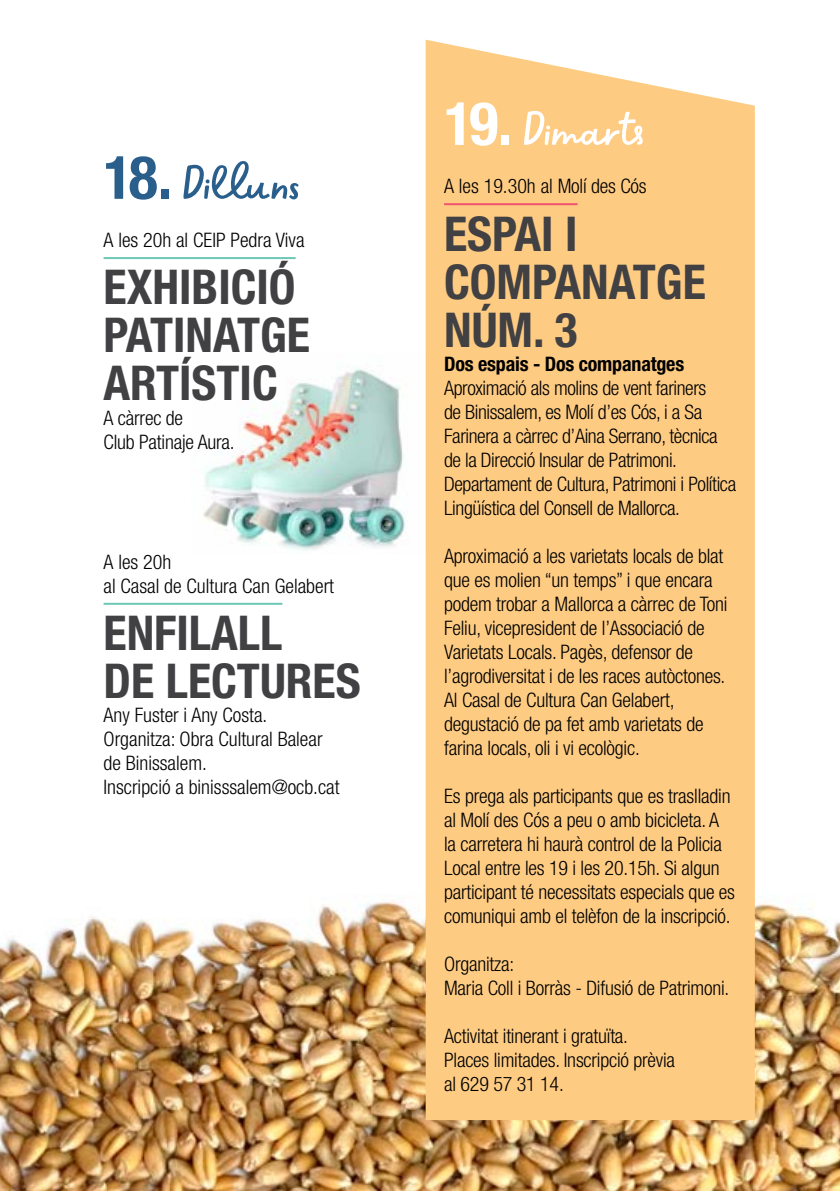
<style>
.page{position:relative;width:840px;height:1191px;background:#fff}
.page>*{position:absolute;margin:0;border:0;box-sizing:border-box;transform-origin:0 0}
.t1{font:52px "Sweet Apricot";letter-spacing:.01em;color:#2a5f8c}
.t2{font:52px "Sweet Apricot";letter-spacing:-.02em;color:#fff}
.t3{font:700 condensed 48px/48px "Helvetica Neue LT Std";color:#414042}
.t4{font:300 condensed 20px/24px "Helvetica Neue LT Std";letter-spacing:-.01em;color:#000}
.t5{font:700 condensed 20px "Helvetica Neue LT Std";letter-spacing:-.01em;color:#000}
.s1{font-family:"Helvetica Neue LT Std";font-weight:700;font-stretch:condensed;font-size:60px}
</style>
<div class="page">
<img style="left:0;top:753px;width:839px;height:438px">
<div style="left:425px;top:40px;width:329px;height:1080px;background:#fecb83"></div>
<img style="left:203px;top:354px;width:225px;height:199px">
<hr style="left:103px;top:257px;width:192px;height:2px;background:#6cc7b7">
<hr style="left:103px;top:603px;width:179px;height:2px;background:#6cc7b7">
<hr style="left:444px;top:203px;width:133px;height:2px;background:#f05370">
<h1 class="t1" style="left:103px;top:161px;width:197px"><span class="s1">18.</span> Dilluns</h1>
<p class="t4" style="left:103px;top:228px;width:202px">A les 20h al CEIP Pedra Viva</p>
<h2 class="t3" style="left:103px;top:263px;width:208px">EXHIBICIÓ<br>PATINATGE<br>ARTÍSTIC</h2>
<p class="t4" style="left:103px;top:405px;width:133px">A càrrec de<br>Club Patinaje Aura.</p>
<p class="t4" style="left:103px;top:549px;width:232px">A les 20h<br>al Casal de Cultura Can Gelabert</p>
<h2 class="t3" style="left:103px;top:608px;width:258px">ENFILALL<br>DE LECTURES</h2>
<p class="t4" style="left:103px;top:703px;width:237px">Any Fuster i Any Costa.<br>Organitza: Obra Cultural Balear de Binissalem.<br>Inscripció a binisssalem@ocb.cat</p>
<h1 class="t2" style="left:444px;top:107px;width:204px"><span class="s1">19.</span> Dimarts</h1>
<p class="t4" style="left:444px;top:174px;width:204px">A les 19.30h al Molí des Cós</p>
<h2 class="t3" style="left:444px;top:209px;width:263px">ESPAI I<br>COMPANATGE<br>NÚM. 3</h2>
<p class="t5" style="left:444px;top:351px;width:241px">Dos espais - Dos companatges</p>
<p class="t4" style="left:444px;top:375px;width:293px">Aproximació als molins de vent fariners<br>de Binissalem, es Molí d’es Cós, i a Sa Farinera a càrrec d’Aina Serrano, tècnica de la Direcció Insular de Patrimoni.<br>Departament de Cultura, Patrimoni i Política Lingüística del Consell de Mallorca.</p>
<p class="t4" style="left:444px;top:543px;width:285px">Aproximació a les varietats locals de blat que es molien “un temps” i que encara podem trobar a Mallorca a càrrec de Toni Feliu, vicepresident de l’Associació de Varietats Locals. Pagès, defensor de l’agrodiversitat i de les races autòctones.<br>Al Casal de Cultura Can Gelabert, degustació de pa fet amb varietats de farina locals, oli i vi ecològic.</p>
<p class="t4" style="left:444px;top:783px;width:292px">Es prega als participants que es traslladin al Molí des Cós a peu o amb bicicleta. A la carretera hi haurà control de la Policia Local entre les 19 i les 20.15h. Si algun participant té necessitats especials que es comuniqui amb el telèfon de la inscripció.</p>
<p class="t4" style="left:444px;top:951px;width:287px">Organitza:<br>Maria Coll i Borràs - Difusió de Patrimoni.</p>
<p class="t4" style="left:444px;top:1023px;width:232px">Activitat itinerant i gratuïta.<br>Places limitades. Inscripció prèvia al 629 57 31 14.</p>
</div>
